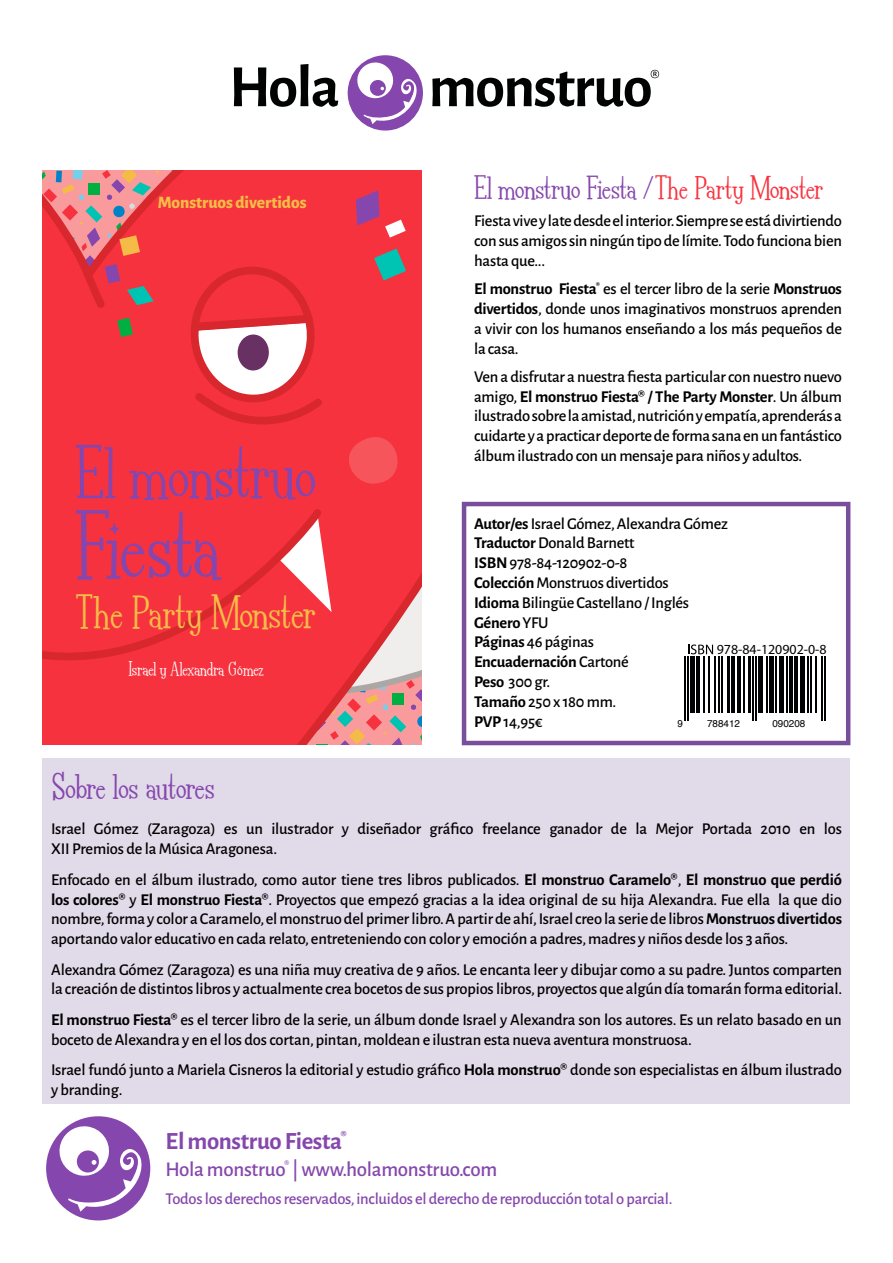
<style>
.page{position:relative;width:893px;height:1263px;background:#fff}
.page>*{position:absolute;margin:0;border:0;box-sizing:border-box;transform-origin:0 0}
.t1{font:79.65px "Jerky Tash";letter-spacing:-.05em;color:#8547ad}
.t2{font:61.65px "Jerky Tash";letter-spacing:-.025em;color:#8547ad}
.t3{font:38.85px "Jerky Tash";letter-spacing:-.025em;color:#f5bd47}
.t4{font:30px "Jerky Tash";letter-spacing:-.045em;color:#8547ad}
.t5{font:27px "Jerky Tash";letter-spacing:-.03em;color:#8547ad}
.t6{font:700 24.75px "Alegreya Sans";letter-spacing:-.015em;color:#8547ad}
.t7{font:500 21px "Alegreya Sans";letter-spacing:-.015em;color:#8547ad}
.t8{font:800 17.4px "Alegreya Sans";letter-spacing:-.005em;color:#f5bd47}
.t9{font:500 16.5px/19.8px "Alegreya Sans";letter-spacing:-.01em;color:#000}
.t10{font:500 16.5px "Alegreya Sans";letter-spacing:-.015em;color:#8547ad}
.t11{font:16.2px "Jerky Tash";letter-spacing:-.025em;color:#fff}
.t12{font:13.95px "Myriad Pro";color:#010203}
.t13{font:9.9px "Helvetica";color:#010203}
.s1{color:#f7323f}
.s2{font-weight:700}
</style>
<div class="page">
<svg style="left:46px;top:1116px;width:104px;height:104px"></svg>
<svg style="left:234px;top:64px;width:104px;height:43px"></svg>
<svg style="left:432px;top:70px;width:227px;height:37px"></svg>
<svg style="left:348px;top:55px;width:75px;height:76px"></svg>
<div style="left:43px;top:758px;width:807px;height:345px;background:#e1dae9"></div>
<svg style="left:688px;top:644px;width:25px;height:10px"></svg>
<hr style="left:684px;top:656px;width:2px;height:65px;background:#010203">
<hr style="left:687px;top:656px;width:2px;height:65px;background:#010203">
<div style="left:690px;top:656px;width:5px;height:57px;background:#010203"></div>
<hr style="left:696px;top:656px;width:3px;height:57px;background:#010203">
<hr style="left:704px;top:656px;width:1px;height:57px;background:#010203">
<hr style="left:708px;top:656px;width:1px;height:57px;background:#010203">
<hr style="left:714px;top:656px;width:1px;height:57px;background:#010203">
<hr style="left:718px;top:656px;width:2px;height:57px;background:#010203">
<hr style="left:721px;top:656px;width:2px;height:57px;background:#010203">
<hr style="left:727px;top:656px;width:3px;height:57px;background:#010203">
<hr style="left:732px;top:656px;width:3px;height:57px;background:#010203">
<hr style="left:738px;top:656px;width:3px;height:57px;background:#010203">
<hr style="left:744px;top:656px;width:1px;height:57px;background:#010203">
<hr style="left:748px;top:656px;width:3px;height:57px;background:#010203">
<hr style="left:752px;top:656px;width:2px;height:65px;background:#010203">
<hr style="left:755px;top:656px;width:2px;height:65px;background:#010203">
<div style="left:758px;top:656px;width:5px;height:57px;background:#010203"></div>
<hr style="left:766px;top:656px;width:1px;height:57px;background:#010203">
<hr style="left:769px;top:656px;width:4px;height:57px;background:#010203">
<hr style="left:775px;top:656px;width:1px;height:57px;background:#010203">
<div style="left:779px;top:656px;width:5px;height:57px;background:#010203"></div>
<hr style="left:787px;top:656px;width:1px;height:57px;background:#010203">
<hr style="left:790px;top:656px;width:3px;height:57px;background:#010203">
<hr style="left:794px;top:656px;width:3px;height:57px;background:#010203">
<hr style="left:800px;top:656px;width:4px;height:57px;background:#010203">
<hr style="left:807px;top:656px;width:2px;height:57px;background:#010203">
<hr style="left:810px;top:656px;width:2px;height:57px;background:#010203">
<hr style="left:815px;top:656px;width:1px;height:57px;background:#010203">
<hr style="left:821px;top:656px;width:1px;height:65px;background:#010203">
<hr style="left:824px;top:656px;width:1px;height:65px;background:#010203">
<div style="left:462px;top:502px;width:388px;height:243px;border:4px solid #794e9a"></div>
<svg style="left:43px;top:170px;width:379px;height:574px;background:#f2424d"></svg>
<svg style="left:328px;top:513px;width:4px;height:99px"></svg>
<svg style="left:43px;top:502px;width:285px;height:242px;background:#f63744"></svg>
<svg style="left:186px;top:263px;width:143px;height:174px"></svg>
<svg style="left:336px;top:424px;width:77px;height:60px;background:#f73f4a"></svg>
<svg style="left:356px;top:190px;width:66px;height:127px;background:#dd4253"></svg>
<svg style="left:71px;top:235px;width:83px;height:102px;background:#e0444b"></svg>
<p class="t8" style="left:158px;top:189px;width:150px">Monstruos divertidos</p>
<h2 class="t2" style="left:75px;top:432px;width:244px">El monstruo</h2>
<h1 class="t1" style="left:75px;top:494px;width:147px">Fiesta</h1>
<h3 class="t3" style="left:75px;top:587px;width:243px">The Party Monster</h3>
<p class="t11" style="left:128px;top:658px;width:138px">Israel y Alexandra Gómez</p>
<h3 class="t5" style="left:474px;top:170px;width:351px">El monstruo Fiesta /<span class="s1">The Party Monster</span></h3>
<p class="t9" style="left:474px;top:210px;width:369px;text-align:justify">Fiesta vive y late desde el interior. Siempre se está divirtiendo con sus amigos sin ningún tipo de límite. Todo funciona bien hasta que...</p>
<p class="t9" style="left:474px;top:278px;width:369px;text-align:justify"><span class="s2">El monstruo Fiesta</span><sup>®</sup> es el tercer libro de la serie <span class="s2">Monstruos divertidos</span>, donde unos imaginativos monstruos aprenden a vivir con los humanos enseñando a los más pequeños de la casa.</p>
<p class="t9" style="left:474px;top:366px;width:369px;text-align:justify">Ven a disfrutar a nuestra fiesta particular con nuestro nuevo amigo, <span class="s2">El monstruo Fiesta® / The Party Monster</span>. Un álbum ilustrado sobre la amistad, nutrición y empatía, aprenderás a cuidarte y a practicar deporte de forma sana en un fantástico álbum ilustrado con un mensaje para niños y adultos.</p>
<p class="t9" style="left:474px;top:512px;width:255px"><span class="s2">Autor/es</span> Israel Gómez, Alexandra Gómez<br><span class="s2">Traductor</span> Donald Barnett<br><span class="s2">ISBN</span> 978-84-120902-0-8<br><span class="s2">Colección</span> Monstruos divertidos<br><span class="s2">Idioma</span> Bilingüe Castellano / Inglés<br><span class="s2">Género</span> YFU<br><span class="s2">Páginas</span> 46 páginas<br><span class="s2">Encuadernación</span> Cartoné<br><span class="s2">Peso</span> 300 gr.<br><span class="s2">Tamaño</span> 250 x 180 mm.<br><span class="s2">PVP</span> 14,95€</p>
<p class="t12" style="left:717px;top:641px;width:111px">978-84-120902-0-8</p>
<p class="t13" style="left:677px;top:716px;width:7px">9</p>
<p class="t13" style="left:707px;top:716px;width:35px">788412</p>
<p class="t13" style="left:772px;top:716px;width:35px">090208</p>
<h3 class="t4" style="left:51px;top:767px;width:166px">Sobre los autores</h3>
<p class="t9" style="left:51px;top:818px;width:792px">Israel Gómez (Zaragoza) es un ilustrador y diseñador gráfico freelance ganador de la Mejor Portada 2010 en los<br>XII Premios de la Música Aragonesa.</p>
<p class="t9" style="left:51px;top:868px;width:792px;text-align:justify">Enfocado en el álbum ilustrado, como autor tiene tres libros publicados. <span class="s2">El monstruo Caramelo®</span>, <span class="s2">El monstruo que perdió los colores®</span> y <span class="s2">El monstruo Fiesta®</span>. Proyectos que empezó gracias a la idea original de su hija Alexandra. Fue ella la que dio nombre, forma y color a Caramelo, el monstruo del primer libro. A partir de ahí, Israel creo la serie de libros <span class="s2">Monstruos divertidos </span>aportando valor educativo en cada relato, entreteniendo con color y emoción a padres, madres y niños desde los 3 años.</p>
<p class="t9" style="left:51px;top:958px;width:793px">Alexandra Gómez (Zaragoza) es una niña muy creativa de 9 años. Le encanta leer y dibujar como a su padre. Juntos comparten la creación de distintos libros y actualmente crea bocetos de sus propios libros, proyectos que algún día tomarán forma editorial.</p>
<p class="t9" style="left:51px;top:1008px;width:792px"><span class="s2">El monstruo Fiesta®</span> es el tercer libro de la serie, un álbum donde Israel y Alexandra son los autores. Es un relato basado en un boceto de Alexandra y en el los dos cortan, pintan, moldean e ilustran esta nueva aventura monstruosa.</p>
<p class="t9" style="left:51px;top:1059px;width:792px">Israel fundó junto a Mariela Cisneros la editorial y estudio gráfico <span class="s2">Hola monstruo®</span> donde son especialistas en álbum ilustrado y branding.</p>
<h3 class="t6" style="left:166px;top:1123px;width:183px">El monstruo Fiesta<sup>®</sup></h3>
<p class="t7" style="left:166px;top:1155px;width:333px">Hola monstruo<sup>®</sup> | www.holamonstruo.com</p>
<p class="t10" style="left:166px;top:1187px;width:508px">Todos los derechos reservados, incluidos el derecho de reproducción total o parcial.</p>
</div>
